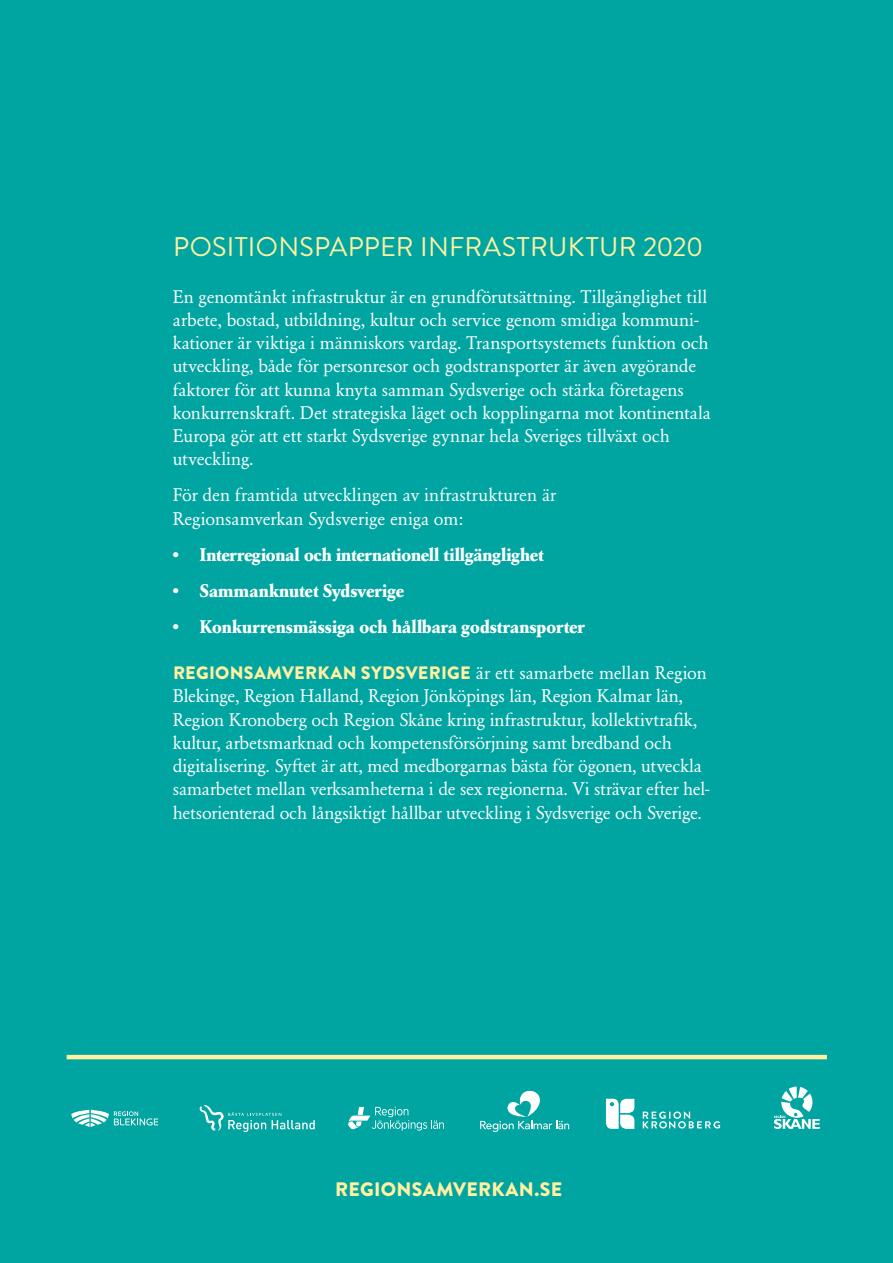
<style>
.page{position:relative;width:893px;height:1263px;background:#00a5a2}
.page>*{position:absolute;margin:0;border:0;box-sizing:border-box;transform-origin:0 0}
.t1{font:27px "Brandon Grotesque";letter-spacing:.01em;color:#fff1a1}
.t2{font:900 19.5px "Brandon Grotesque";letter-spacing:.015em;color:#fff1a1}
.t3{font:18px/23.2px "Garamond Berth BQ";letter-spacing:-.005em;color:#fff}
.t4{font:700 18px "Garamond Berth BQ";color:#fff}
.s1{font-family:"Brandon Grotesque";font-weight:900;color:#fff1a1}
</style>
<div class="page">
<hr style="left:67px;top:1055px;width:760px;height:4px;background:#fff1a1">
<svg style="left:200px;top:1105px;width:115px;height:27px"></svg>
<svg style="left:348px;top:1107px;width:96px;height:23px"></svg>
<svg style="left:480px;top:1090px;width:89px;height:42px"></svg>
<svg style="left:643px;top:1111px;width:77px;height:17px"></svg>
<svg style="left:606px;top:1099px;width:28px;height:30px"></svg>
<svg style="left:774px;top:1086px;width:46px;height:43px"></svg>
<svg style="left:71px;top:1110px;width:87px;height:17px"></svg>
<p class="t1" style="left:173px;top:228px;width:531px">POSITIONSPAPPER INFRASTRUKTUR 2020</p>
<p class="t3" style="left:173px;top:285px;width:539px">En genomtänkt infrastruktur är en grundförutsättning. Tillgänglighet till arbete, bostad, utbildning, kultur och service genom smidiga kommuni&shy;kationer är viktiga i människors vardag. Transportsystemets funktion och utveckling, både för personresor och godstransporter är även avgörande faktorer för att kunna knyta samman Sydsverige och stärka företagens konkurrenskraft. Det strategiska läget och kopplingarna mot kontinentala Europa gör att ett starkt Sydsverige gynnar hela Sveriges tillväxt och utveckling.</p>
<p class="t3" style="left:173px;top:484px;width:385px">För den framtida utvecklingen av infrastrukturen är<br>Regionsamverkan Sydsverige eniga om:</p>
<p class="t4" style="left:173px;top:544px;width:372px">• Interregional och internationell tillgänglighet</p>
<p class="t4" style="left:173px;top:580px;width:233px">• Sammanknutet Sydsverige</p>
<p class="t4" style="left:173px;top:616px;width:413px">• Konkurrensmässiga och hållbara godstransporter</p>
<p class="t3" style="left:173px;top:661px;width:538px"><span class="s1">REGIONSAMVERKAN SYDSVERIGE</span> är ett samarbete mellan Region Blekinge, Region Halland, Region Jönköpings län, Region Kalmar län, Region Kronoberg och Region Skåne kring infrastruktur, kollektivtrafik, kultur, arbetsmarknad och kompetensförsörjning samt bredband och digitalisering. Syftet är att, med medborgarnas bästa för ögonen, utveckla samarbetet mellan verksamheterna i de sex regionerna. Vi strävar efter hel&shy;hetsorienterad och långsiktigt hållbar utveckling i Sydsverige och Sverige.</p>
<p class="t2" style="left:335px;top:1175px;width:229px">REGIONSAMVERKAN.SE</p>
</div>
